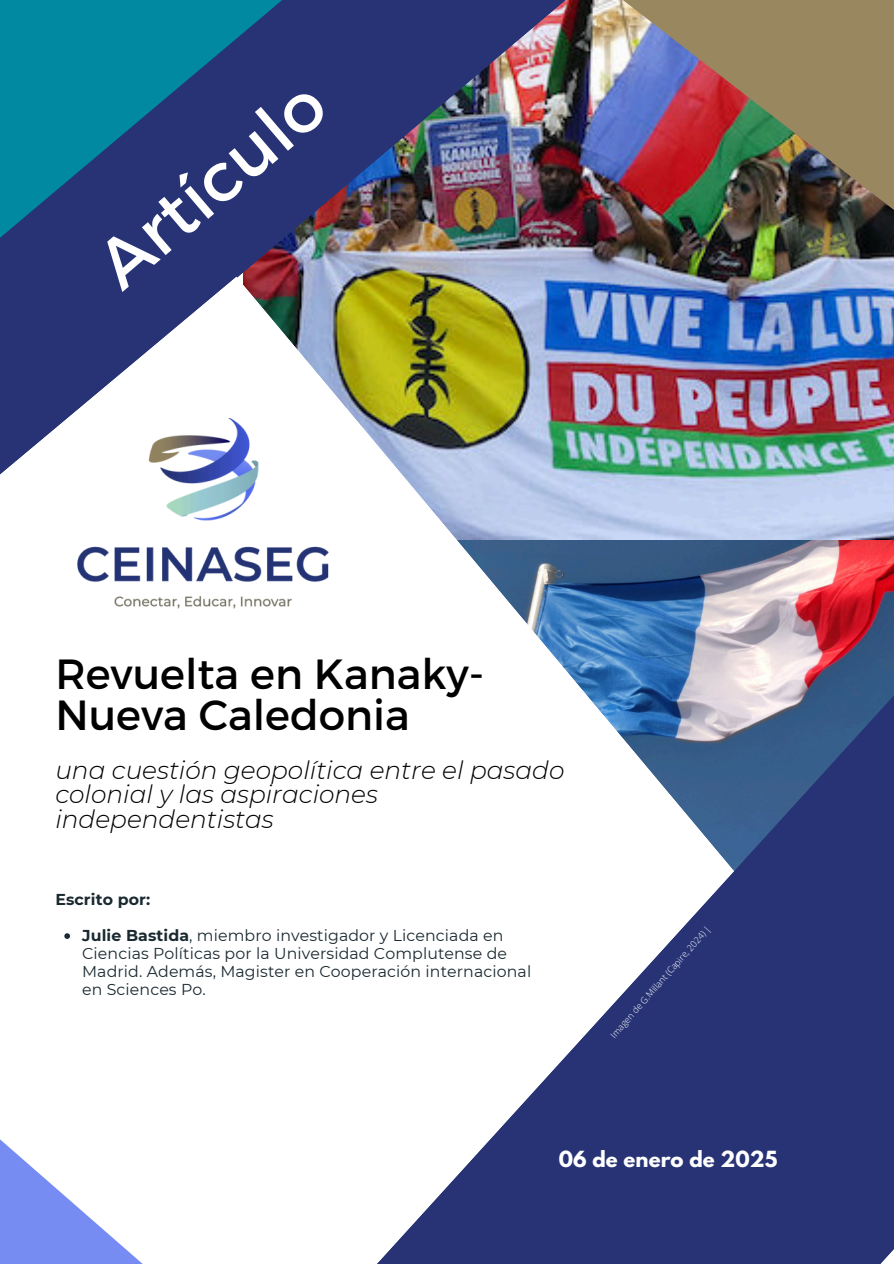
<style>
.page{position:relative;width:894px;height:1264px;background:#fff}
.page>*{position:absolute;margin:0;border:0;box-sizing:border-box;transform-origin:0 0}
.t1{font:68.55px "Montserrat";color:#fff}
.t2{font:42.15px/41.7px "Montserrat";color:#000}
.t3{font:italic 300 24.9px/24.8px "Montserrat";color:#000}
.t4{font:700 19.65px "League Spartan";letter-spacing:.005em;color:#fff}
.t5{font:15.75px/18px "Montserrat";letter-spacing:.005em;color:#1a2930}
.t6{font:700 15.75px "Montserrat";letter-spacing:.005em;color:#1a2930}
.t7{font:300 9px "Open Sans";color:#fff}
.s1{font-weight:700}
</style>
<div class="page">
<img style="left:843px;top:539px;width:50px;height:77px">
<img style="left:777px;top:220px;width:116px;height:319px">
<img style="left:777px;top:0;width:116px;height:220px">
<img style="left:0;top:0;width:777px;height:276px">
<svg style="left:0;top:0;width:346px;height:239px;background:#185685"></svg>
<img style="left:0;top:276px;width:843px;height:987px">
<img style="left:73px;top:418px;width:274px;height:198px">
<svg style="left:328px;top:616px;width:565px;height:647px"></svg>
<svg style="left:64px;top:933px;width:6px;height:5px"></svg>
<h2 class="t1" style="left:77px;top:238px;width:277px;rotate:-40deg">Artículo</h2>
<p class="t2" style="left:55px;top:650px;width:430px">Revuelta en Kanaky-<br>Nueva Caledonia</p>
<h3 class="t3" style="left:55px;top:757px;width:510px">una cuestión geopolítica entre el pasado colonial y las aspiraciones independentistas</h3>
<p class="t6" style="left:55px;top:889px;width:96px">Escrito por:</p>
<p class="t5" style="left:82px;top:926px;width:450px"><span class="s1">Julie Bastida</span>, miembro investigador y Licenciada en Ciencias Políticas por la Universidad Complutense de Madrid. Además, Magister en Cooperación internacional en Sciences Po.</p>
<p class="t7" style="left:607px;top:1032px;width:147px;rotate:-49deg">Imagen de G.Millant (Capire, 2024) |</p>
<p class="t4" style="left:558px;top:1149px;width:220px">06 de enero de 2025</p>
</div>
